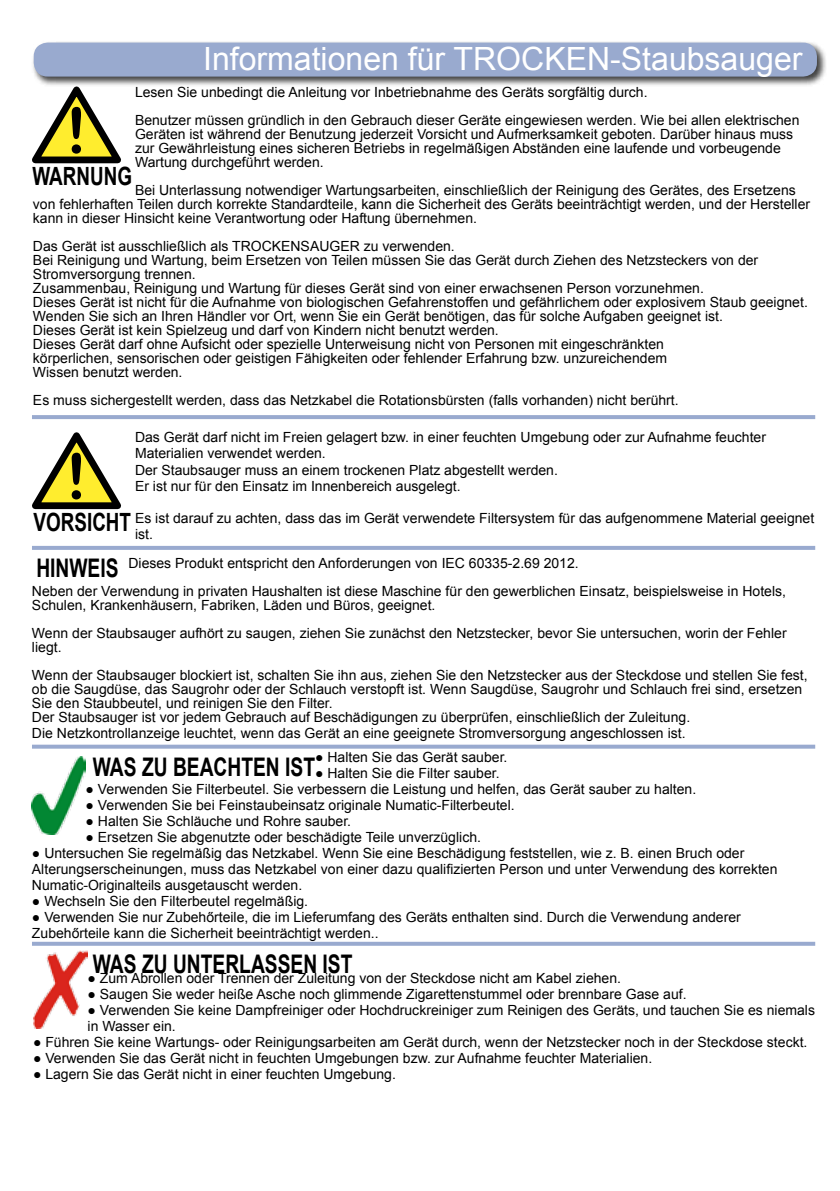
<style>
.page{position:relative;width:840px;height:1191px;background:#fff}
.page>*{position:absolute;margin:0;border:0;box-sizing:border-box;transform-origin:0 0}
.t1{font:32px "Arial";color:#fff}
.t2{font:700 25.6px "Arial";color:#000;scale:.75 1}
.t3{font:700 25.2px "Arial";color:#000;scale:.75 1}
.t4{font:14px/14px "Arial";color:#000}
</style>
<div class="page">
<div style="left:31px;top:40px;width:795px;height:47px;background:#000;opacity:.75"></div>
<div style="left:34px;top:43px;width:782px;height:34px;background:#99aacf;border-radius:14px"></div>
<svg style="left:31px;top:76px;width:98px;height:88px"></svg>
<svg style="left:32px;top:432px;width:89px;height:78px"></svg>
<hr style="left:32px;top:415px;width:782px;height:4px;background:#99aacf">
<hr style="left:32px;top:546px;width:782px;height:4px;background:#99aacf">
<svg style="left:32px;top:744px;width:782px;height:4px;background:#aab8d7"></svg>
<svg style="left:32px;top:941px;width:782px;height:4px;background:#adbad8"></svg>
<img style="left:32px;top:756px;width:54px;height:78px">
<img style="left:33px;top:951px;width:55px;height:77px">
<h1 class="t1" style="left:203px;top:38px;width:600px">Informationen für TROCKEN-Staubsauger</h1>
<p class="t4" style="left:135px;top:78px;width:665px;line-height:28px">Lesen Sie unbedingt die Anleitung vor Inbetriebnahme des Geräts sorgfältig durch.<br>Benutzer müssen gründlich in den Gebrauch dieser Geräte eingewiesen werden. Wie bei allen elektrischen</p>
<p class="t4" style="left:135px;top:127px;width:659px">Geräten ist während der Benutzung jederzeit Vorsicht und Aufmerksamkeit geboten. Darüber hinaus muss zur Gewährleistung eines sicheren Betriebs in regelmäßigen Abständen eine laufende und vorbeugende<br>Wartung durchgeführt werden.</p>
<p class="t4" style="left:33px;top:183px;width:778px;text-indent:102px">Bei Unterlassung notwendiger Wartungsarbeiten, einschließlich der Reinigung des Gerätes, des Ersetzens von fehlerhaften Teilen durch korrekte Standardteile, kann die Sicherheit des Geräts beeinträchtigt werden, und der Hersteller kann in dieser Hinsicht keine Verantwortung oder Haftung übernehmen.</p>
<p class="t4" style="left:33px;top:239px;width:776px">Das Gerät ist ausschließlich als TROCKENSAUGER zu verwenden.<br>Bei Reinigung und Wartung, beim Ersetzen von Teilen müssen Sie das Gerät durch Ziehen des Netzsteckers von der Stromversorgung trennen.<br>Zusammenbau, Reinigung und Wartung für dieses Gerät sind von einer erwachsenen Person vorzunehmen.<br>Dieses Gerät ist nicht für die Aufnahme von biologischen Gefahrenstoffen und gefährlichem oder explosivem Staub geeignet.<br>Wenden Sie sich an Ihren Händler vor Ort, wenn Sie ein Gerät benötigen, das für solche Aufgaben geeignet ist.<br>Dieses Gerät ist kein Spielzeug und darf von Kindern nicht benutzt werden.<br>Dieses Gerät darf ohne Aufsicht oder spezielle Unterweisung nicht von Personen mit eingeschränkten<br>körperlichen, sensorischen oder geistigen Fähigkeiten oder fehlender Erfahrung bzw. unzureichendem<br>Wissen benutzt werden.</p>
<p class="t4" style="left:33px;top:393px;width:647px">Es muss sichergestellt werden, dass das Netzkabel die Rotationsbürsten (falls vorhanden) nicht berührt.</p>
<h3 class="t3" style="left:33px;top:160px;width:134px">WARNUNG</h3>
<p class="t4" style="left:135px;top:430px;width:632px;line-height:16px">Das Gerät darf nicht im Freien gelagert bzw. in einer feuchten Umgebung oder zur Aufnahme feuchter Materialien verwendet werden.<br>Der Staubsauger muss an einem trockenen Platz abgestellt werden.<br>Er ist nur für den Einsatz im Innenbereich ausgelegt.</p>
<p class="t4" style="left:135px;top:510px;width:680px;line-height:16px">Es ist darauf zu achten, dass das im Gerät verwendete Filtersystem für das aufgenommene Material geeignet ist.</p>
<h3 class="t3" style="left:34px;top:505px;width:131px">VORSICHT</h3>
<h2 class="t2" style="left:36px;top:550px;width:111px">HINWEIS</h2>
<p class="t4" style="left:32px;top:549px;width:755px;line-height:28px;text-indent:96px">Dieses Produkt entspricht den Anforderungen von IEC 60335-2.69 2012.<br>Neben der Verwendung in privaten Haushalten ist diese Maschine für den gewerblichen Einsatz, beispielsweise in Hotels,</p>
<p class="t4" style="left:32px;top:591px;width:755px;line-height:28px">Schulen, Krankenhäusern, Fabriken, Läden und Büros, geeignet.<br>Wenn der Staubsauger aufhört zu saugen, ziehen Sie zunächst den Netzstecker, bevor Sie untersuchen, worin der Fehler</p>
<p class="t4" style="left:32px;top:633px;width:776px;line-height:28px">liegt.<br>Wenn der Staubsauger blockiert ist, schalten Sie ihn aus, ziehen Sie den Netzstecker aus der Steckdose und stellen Sie fest,</p>
<p class="t4" style="left:32px;top:682px;width:771px">ob die Saugdüse, das Saugrohr oder der Schlauch verstopft ist. Wenn Saugdüse, Saugrohr und Schlauch frei sind, ersetzen<br>Sie den Staubbeutel, und reinigen Sie den Filter.<br>Der Staubsauger ist vor jedem Gebrauch auf Beschädigungen zu überprüfen, einschließlich der Zuleitung.</p>
<p class="t4" style="left:32px;top:726px;width:654px">Die Netzkontrollanzeige leuchtet, wenn das Gerät an eine geeignete Stromversorgung angeschlossen ist.</p>
<p class="t4" style="left:315px;top:750px;width:194px">● Halten Sie das Gerät sauber.</p>
<p class="t4" style="left:315px;top:766px;width:186px">● Halten Sie die Filter sauber.</p>
<p class="t4" style="left:86px;top:782px;width:611px">● Verwenden Sie Filterbeutel. Sie verbessern die Leistung und helfen, das Gerät sauber zu halten.</p>
<p class="t4" style="left:86px;top:798px;width:430px">● Verwenden Sie bei Feinstaubeinsatz originale Numatic-Filterbeutel.</p>
<p class="t4" style="left:86px;top:814px;width:267px">● Halten Sie Schläuche und Rohre sauber.</p>
<p class="t4" style="left:86px;top:830px;width:396px">● Ersetzen Sie abgenutzte oder beschädigte Teile unverzüglich.</p>
<p class="t4" style="left:32px;top:845px;width:746px;line-height:16px">● Untersuchen Sie regelmäßig das Netzkabel. Wenn Sie eine Beschädigung feststellen, wie z. B. einen Bruch oder<br>Alterungserscheinungen, muss das Netzkabel von einer dazu qualifizierten Person und unter Verwendung des korrekten<br>Numatic-Originalteils ausgetauscht werden.</p>
<p class="t4" style="left:32px;top:894px;width:277px">● Wechseln Sie den Filterbeutel regelmäßig.</p>
<p class="t4" style="left:32px;top:909px;width:710px;line-height:16px">● Verwenden Sie nur Zubehőrteile, die im Lieferumfang des Geräts enthalten sind. Durch die Verwendung anderer<br>Zubehőrteile kann die Sicherheit beeinträchtigt werden..</p>
<p class="t4" style="left:88px;top:971px;width:534px">● Zum Abrollen oder Trennen der Zuleitung von der Steckdose nicht am Kabel ziehen.</p>
<p class="t4" style="left:88px;top:987px;width:600px">● Saugen Sie weder heiße Asche noch glimmende Zigarettenstummel oder brennbare Gase auf.</p>
<p class="t4" style="left:88px;top:1002px;width:728px;line-height:16px">● Verwenden Sie keine Dampfreiniger oder Hochdruckreiniger zum Reinigen des Geräts, und tauchen Sie es niemals in Wasser ein.</p>
<p class="t4" style="left:33px;top:1035px;width:775px">● Führen Sie keine Wartungs- oder Reinigungsarbeiten am Gerät durch, wenn der Netzstecker noch in der Steckdose steckt.</p>
<p class="t4" style="left:33px;top:1051px;width:620px">● Verwenden Sie das Gerät nicht in feuchten Umgebungen bzw. zur Aufnahme feuchter Materialien.</p>
<p class="t4" style="left:33px;top:1067px;width:364px">● Lagern Sie das Gerät nicht in einer feuchten Umgebung.</p>
<h2 class="t2" style="left:93px;top:750px;width:298px">WAS ZU BEACHTEN IST</h2>
<h2 class="t2" style="left:93px;top:947px;width:347px">WAS ZU UNTERLASSEN IST</h2>
</div>
